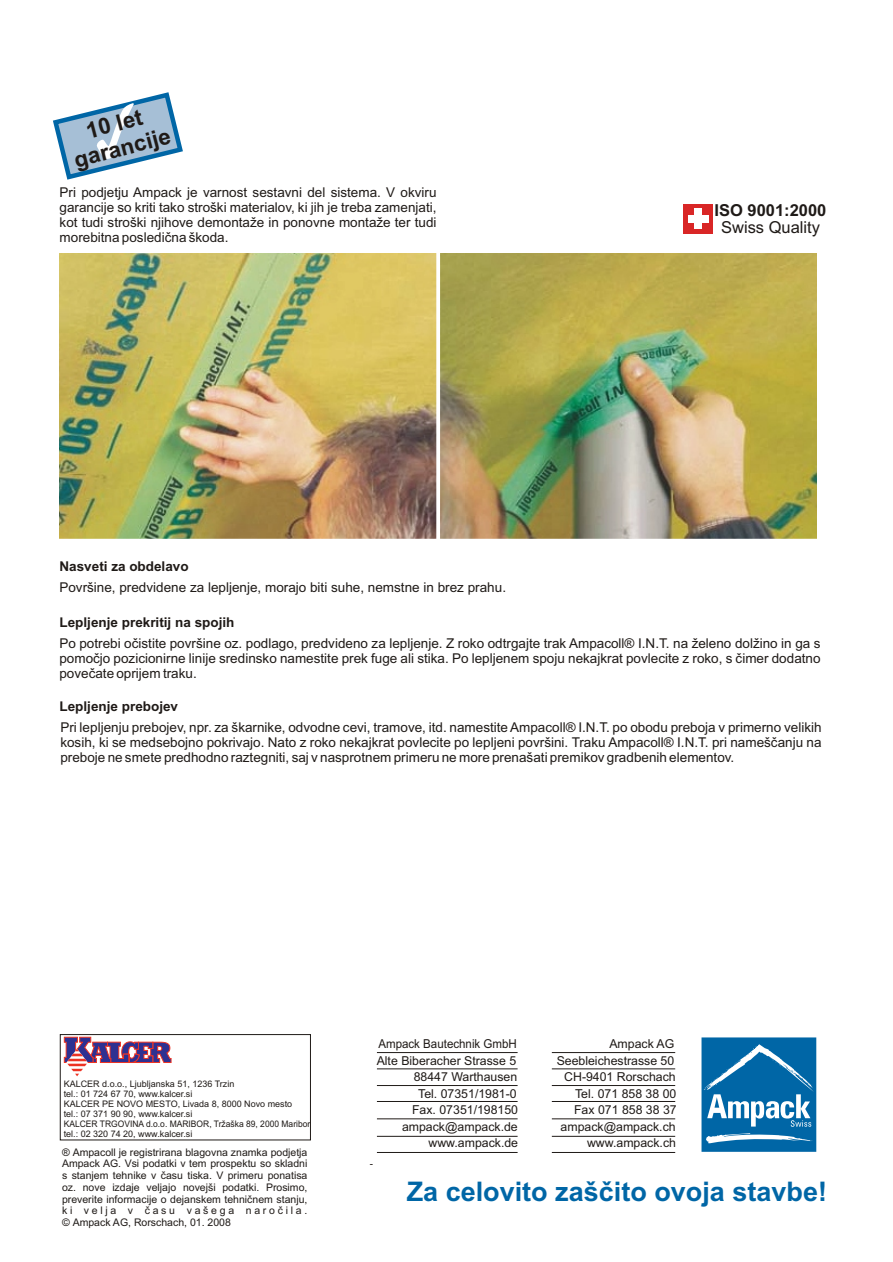
<style>
.page{position:relative;width:893px;height:1262px;background:#fff}
.page>*{position:absolute;margin:0;border:0;box-sizing:border-box;transform-origin:0 0}
.t1{font:700 27px "Arial";color:#0066a6}
.t2{font:700 22.5px/25px "Arial";color:#1f1a17;text-align:center}
.t3{font:700 16.5px "Arial";color:#1f1a17}
.t4{font:16.5px "Arial";color:#1f1a17}
.t5{font:13.5px/15.1px "Arial";color:#1f1a17;text-align:justify}
.t6{font:700 13.5px "Arial";color:#1f1a17}
.t7{font:12.3px/16.5px "Arial";color:#1f1a17;text-align:right;scale:.94 1}
.t8{font:12.3px/16.5px "Arial";color:#1f1a17;text-align:right}
.t9{font:10.5px/11.7px "Arial";letter-spacing:.13em;color:#1f1a17;text-align:justify}
.t10{font:9.75px "Arial";color:#1f1a17}
.t11{font:9px/10.1px "Arial";color:#1f1a17}
</style>
<div class="page">
<img style="left:60px;top:254px;width:756px;height:285px">
<div style="left:683px;top:204px;width:29px;height:29px;background:#d92626"></div>
<div style="left:694px;top:208px;width:7px;height:20px;background:#fff"></div>
<div style="left:688px;top:215px;width:20px;height:7px;background:#fff"></div>
<svg style="left:53px;top:92px;width:130px;height:88px"></svg>
<svg style="left:436px;top:253px;width:4px;height:286px"></svg>
<div style="left:701px;top:1037px;width:115px;height:114px;background:#0066a6"></div>
<svg style="left:706px;top:1133px;width:107px;height:10px"></svg>
<svg style="left:703px;top:1044px;width:110px;height:82px"></svg>
<hr style="left:552px;top:1136px;width:123px;height:1px;background:#1f1a17">
<hr style="left:552px;top:1152px;width:123px;height:1px;background:#1f1a17">
<hr style="left:552px;top:1118px;width:123px;height:1px;background:#1f1a17">
<hr style="left:552px;top:1101px;width:123px;height:1px;background:#1f1a17">
<hr style="left:552px;top:1085px;width:123px;height:1px;background:#1f1a17">
<hr style="left:552px;top:1068px;width:123px;height:1px;background:#1f1a17">
<hr style="left:552px;top:1052px;width:123px;height:1px;background:#1f1a17">
<hr style="left:377px;top:1136px;width:140px;height:1px;background:#1f1a17">
<hr style="left:377px;top:1152px;width:140px;height:1px;background:#1f1a17">
<hr style="left:377px;top:1118px;width:140px;height:1px;background:#1f1a17">
<hr style="left:377px;top:1101px;width:140px;height:1px;background:#1f1a17">
<hr style="left:377px;top:1085px;width:140px;height:1px;background:#1f1a17">
<hr style="left:377px;top:1068px;width:140px;height:1px;background:#1f1a17">
<hr style="left:377px;top:1052px;width:140px;height:1px;background:#1f1a17">
<div style="left:60px;top:1034px;width:251px;height:106px;border:1px solid #1f1a17"></div>
<svg style="left:63px;top:1034px;width:109px;height:107px"></svg>
<h2 class="t2" style="left:65px;top:126px;width:100px;rotate:-15deg">10 let garancije</h2>
<p class="t5" style="left:60px;top:186px;width:378px">Pri podjetju Ampack je varnost sestavni del sistema. V okviru garancije so kriti tako stroški materialov, ki jih je treba zamenjati, kot tudi stroški njihove demontaže in ponovne montaže ter tudi morebitna posledièna škoda.</p>
<p class="t6" style="left:60px;top:561px;width:131px">Nasveti za obdelavo</p>
<p class="t5" style="left:59px;top:581px;width:448px">Površine, predvidene za lepljenje, morajo biti suhe, nemstne in brez prahu.</p>
<p class="t6" style="left:60px;top:617px;width:176px">Lepljenje prekritij na spojih</p>
<p class="t3" style="left:714px;top:204px;width:113px">ISO 9001:2000</p>
<p class="t4" style="left:721px;top:221px;width:101px">Swiss Quality</p>
<p class="t5" style="left:59px;top:637px;width:762px">Po potrebi oèistite površine oz. podlago, predvideno za lepljenje. Z roko odtrgajte trak Ampacoll® I.N.T. na želeno dolžino in ga s pomoèjo pozicionirne linije sredinsko namestite prek fuge ali stika. Po lepljenem spoju nekajkrat povlecite z roko, s èimer dodatno poveèate oprijem traku.</p>
<p class="t6" style="left:60px;top:701px;width:120px">Lepljenje prebojev</p>
<p class="t5" style="left:60px;top:720px;width:762px">Pri lepljenju prebojev, npr. za škarnike, odvodne cevi, tramove, itd. namestite Ampacoll® I.N.T. po obodu preboja v primerno velikih kosih, ki se medsebojno pokrivajo. Nato z roko nekajkrat povlecite po lepljeni površini. Traku Ampacoll® I.N.T. pri namešèanju na preboje ne smete predhodno raztegniti, saj v nasprotnem primeru ne more prenašati premikov gradbenih elementov.</p>
<p class="t11" style="left:64px;top:1079px;width:248px">KALCER d.o.o., Ljubljanska 51, 1236 Trzin<br>tel.: 01 724 67 70, www.kalcer.si<br>KALCER PE NOVO MESTO, Livada 8, 8000 Novo mesto<br>tel.: 07 371 90 90, www.kalcer.si<br>KALCER TRGOVINA d.o.o. MARIBOR, Tržaška 89, 2000 Maribor tel.: 02 320 74 20, www.kalcer.si</p>
<p class="t9" style="left:62px;top:1147px;width:247px">® Ampacoll je registrirana blagovna znamka podjetja Ampack AG. Vsi podatki v tem prospektu so skladni s stanjem tehnike v èasu tiska. V primeru ponatisa oz. nove izdaje veljajo novejši podatki. Prosimo, preverite informacije o dejanskem tehniènem stanju, ki velja v èasu vašega naroèila. © Ampack AG, Rorschach, 01. 2008</p>
<p class="t7" style="left:377px;top:1036px;width:152px">Ampack Bautechnik GmbH<br>Alte Biberacher Strasse 5<br>88447 Warthausen<br>Tel. 07351/1981-0<br>Fax. 07351/198150 ampack@ampack.de www.ampack.de</p>
<p class="t10" style="left:370px;top:1159px;width:5px">-</p>
<p class="t8" style="left:556px;top:1036px;width:122px">Ampack AG<br>Seebleichestrasse 50<br>CH-9401 Rorschach<br>Tel. 071 858 38 00<br>Fax 071 858 38 37 ampack@ampack.ch www.ampack.ch</p>
<h1 class="t1" style="left:406px;top:1181px;width:422px">Za celovito zašèito ovoja stavbe!</h1>
</div>
